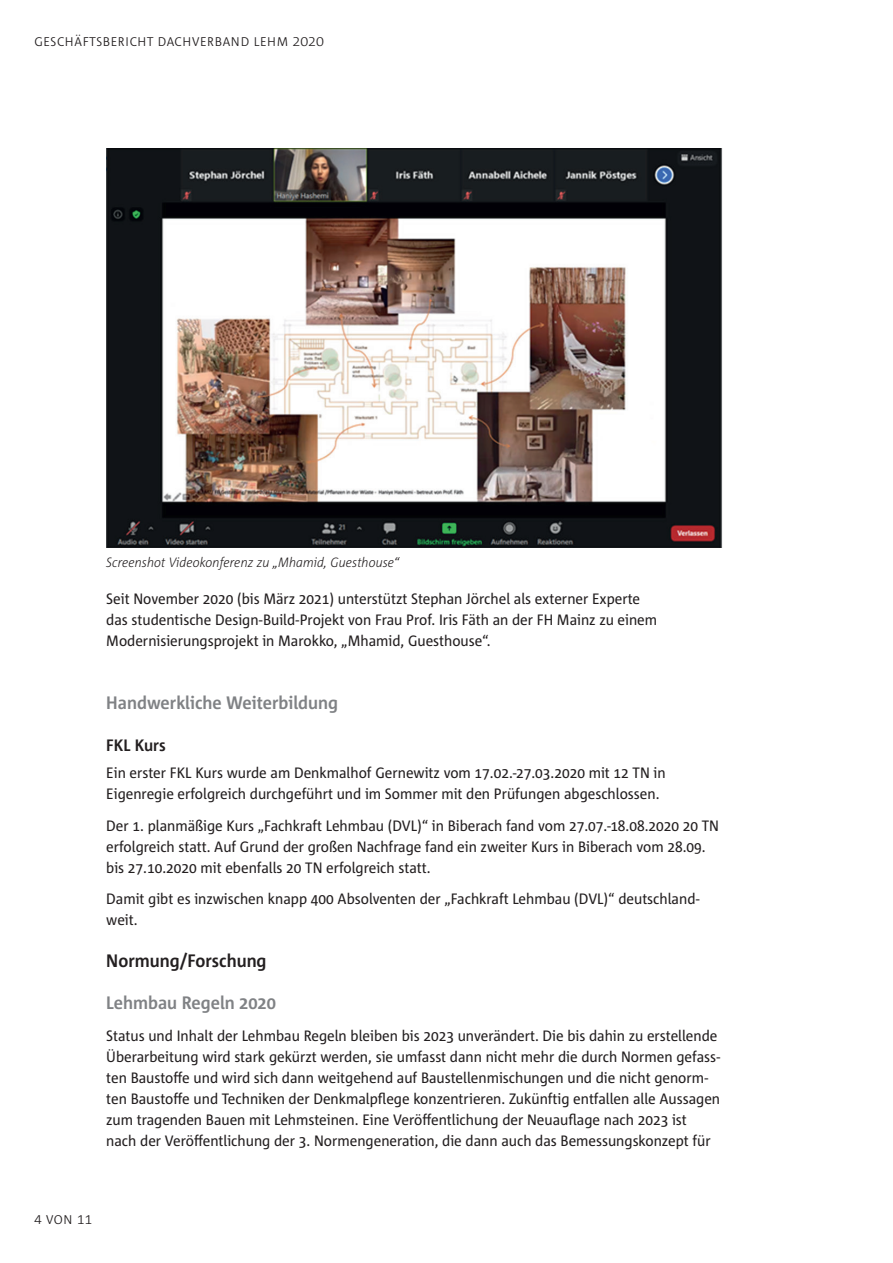
<style>
.page{position:relative;width:893px;height:1263px;background:#fff}
.page>*{position:absolute;margin:0;border:0;box-sizing:border-box;transform-origin:0 0}
.t1{font:700 18px "Corpid C1 s S Cd";color:#808285}
.t2{font:700 18px "Corpid C1 s S Cd";color:#231f20}
.t3{font:700 16.5px "Corpid C1 s S Cd";color:#231f20}
.t4{font:15px/21px "Corpid C1 s S Cd";color:#231f20}
.t5{font:300 15px "Corpid C1 s S Cd";color:#231f20;scale:1.05 1}
.t6{font:italic 300 13.5px "Corpid C1 s S Cd";color:#231f20}
</style>
<div class="page">
<img style="left:106px;top:149px;width:617px;height:398px">
<p class="t5" style="left:34px;top:31px;width:278px">GESCHÄFTSBERICHT DACHVERBAND LEHM 2020</p>
<p class="t6" style="left:106px;top:554px;width:295px">Screenshot Videokonferenz zu „Mhamid, Guesthouse“</p>
<p class="t4" style="left:106px;top:588px;width:552px">Seit November 2020 (bis März 2021) unterstützt Stephan Jörchel als externer Experte das studentische Design-Build-Projekt von Frau Prof. Iris Fäth an der FH Mainz zu einem<br>Modernisierungsprojekt in Marokko, „Mhamid, Guesthouse“.</p>
<p class="t1" style="left:106px;top:692px;width:233px">Handwerkliche Weiterbildung</p>
<p class="t3" style="left:106px;top:735px;width:61px">FKL Kurs</p>
<p class="t4" style="left:106px;top:762px;width:561px">Ein erster FKL Kurs wurde am Denkmalhof Gernewitz vom 17.02.-27.03.2020 mit 12 TN in<br>Eigenregie erfolgreich durchgeführt und im Sommer mit den Prüfungen abgeschlossen.</p>
<p class="t4" style="left:106px;top:815px;width:614px">Der 1. planmäßige Kurs „Fachkraft Lehmbau (DVL)“ in Biberach fand vom 27.07.-18.08.2020 20 TN erfolgreich statt. Auf Grund der großen Nachfrage fand ein zweiter Kurs in Biberach vom 28.09. bis 27.10.2020 mit ebenfalls 20 TN erfolgreich statt.</p>
<p class="t4" style="left:106px;top:888px;width:595px">Damit gibt es inzwischen knapp 400 Absolventen der „Fachkraft Lehmbau (DVL)“ deutschland&shy;weit.</p>
<p class="t2" style="left:106px;top:950px;width:162px">Normung/Forschung</p>
<p class="t1" style="left:106px;top:992px;width:171px">Lehmbau Regeln 2020</p>
<p class="t4" style="left:106px;top:1025px;width:615px">Status und Inhalt der Lehmbau Regeln bleiben bis 2023 unverändert. Die bis dahin zu erstellende Überarbeitung wird stark gekürzt werden, sie umfasst dann nicht mehr die durch Normen gefass&shy;ten Baustoffe und wird sich dann weitgehend auf Baustellenmischungen und die nicht genorm&shy;ten Baustoffe und Techniken der Denkmalpflege konzentrieren. Zukünftig entfallen alle Aussagen zum tragenden Bauen mit Lehmsteinen. Eine Veröffentlichung der Neuauflage nach 2023 ist nach der Veröffentlichung der 3. Normengeneration, die dann auch das Bemessungskonzept für</p>
<p class="t5" style="left:34px;top:1209px;width:57px">4 VON 11</p>
</div>
